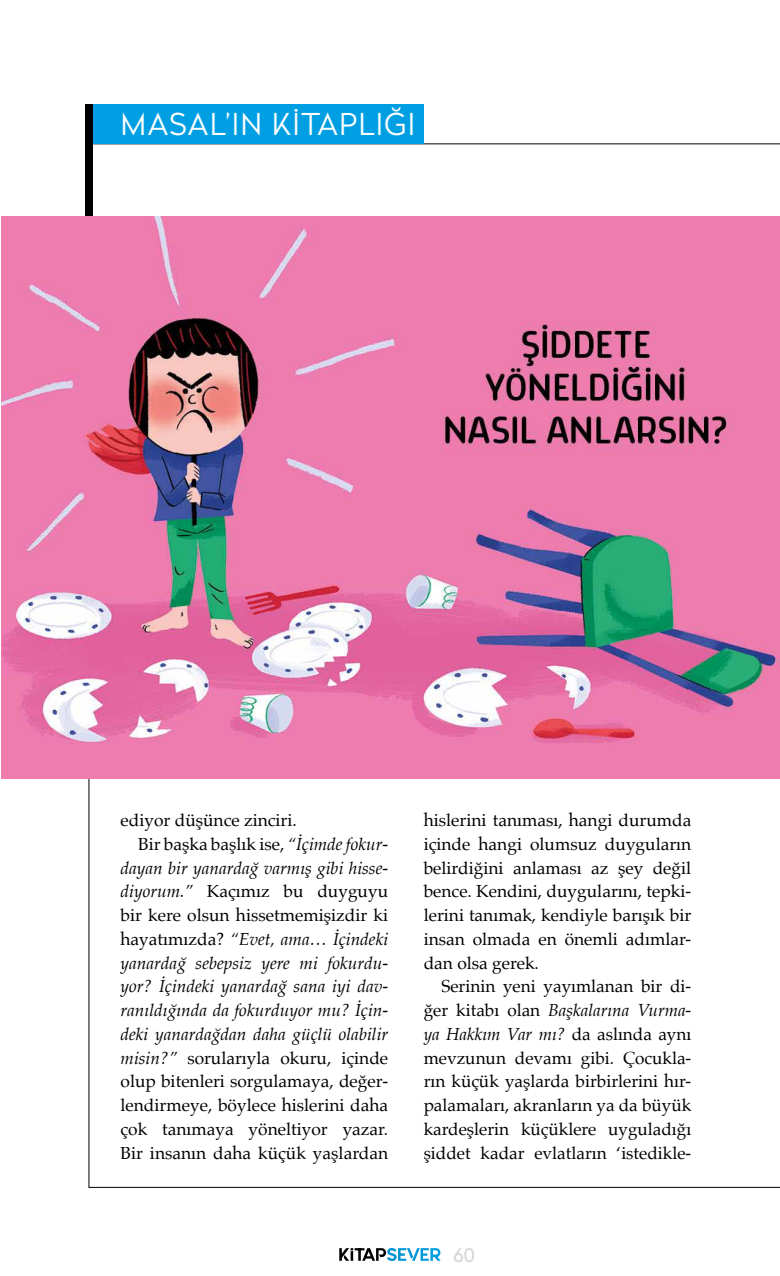
<style>
.page{position:relative;width:780px;height:1276px;background:#fff}
.page>*{position:absolute;margin:0;border:0;box-sizing:border-box;transform-origin:0 0}
.t1{font:300 30px "Radikal";letter-spacing:.04em;color:#fff}
.t2{font:18.75px "Radikal";color:#d6d6d6}
.t3{font:17.5px/23.8px "Palatino";color:#000;text-align:justify}
.t4{font:italic 17.5px "Palatino";color:#000}
.s1{font-style:italic}
.s2{font-style:normal}
</style>
<div class="page">
<svg style="left:339px;top:1248px;width:101px;height:13px"></svg>
<div style="left:89px;top:104px;width:334px;height:40px;background:#009fe3"></div>
<div style="left:85px;top:104px;width:8px;height:246px;background:#000"></div>
<img style="left:2px;top:216px;width:778px;height:562px">
<h1 class="t1" style="left:120px;top:103px;width:296px">MASAL’IN KİTAPLIĞI</h1>
<p class="t3" style="left:120px;top:808px;width:178px">ediyor düşünce zinciri.</p>
<p class="t3" style="left:138px;top:832px;width:251px">Bir başka başlık ise, <span class="s1">“İçimde fokur-</span></p>
<p class="t4" style="left:120px;top:853px;width:269px">dayan bir yanardağ varmış gibi hisse-</p>
<p class="t3" style="left:120px;top:879px;width:269px"><span class="s1">diyorum.”</span> Kaçımız bu duyguyu</p>
<p class="t3" style="left:120px;top:903px;width:269px">bir kere olsun hissetmemişizdir ki</p>
<p class="t4" style="left:120px;top:924px;width:269px"><span class="s2">hayatımızda?</span> “Evet, ama… İçindeki</p>
<p class="t4" style="left:120px;top:948px;width:269px">yanardağ sebepsiz yere mi fokurdu-</p>
<p class="t4" style="left:120px;top:971px;width:269px">yor? İçindeki yanardağ sana iyi dav-</p>
<p class="t4" style="left:120px;top:995px;width:269px">ranıldığında da fokurduyor mu? İçin-</p>
<p class="t4" style="left:120px;top:1019px;width:269px">deki yanardağdan daha güçlü olabilir</p>
<p class="t3" style="left:120px;top:1045px;width:269px"><span class="s1">misin?”</span> sorularıyla okuru, içinde</p>
<p class="t3" style="left:120px;top:1069px;width:269px">olup bitenleri sorgulamaya, değer-</p>
<p class="t3" style="left:120px;top:1093px;width:269px">lendirmeye, böylece hislerini daha</p>
<p class="t3" style="left:120px;top:1117px;width:269px">çok tanımaya yöneltiyor yazar.</p>
<p class="t3" style="left:120px;top:1140px;width:269px">Bir insanın daha küçük yaşlardan</p>
<p class="t3" style="left:423px;top:808px;width:269px">hislerini tanıması, hangi durumda içinde hangi olumsuz duyguların belirdiğini anlaması az şey değil bence. Kendini, duygularını, tepki&shy;lerini tanımak, kendiyle barışık bir insan olmada en önemli adımlar&shy;dan olsa gerek.</p>
<p class="t3" style="left:423px;top:974px;width:269px;text-indent:18px">Serinin yeni yayımlanan bir di&shy;ğer kitabı olan <span class="s1">Başkalarına Vurma&shy;ya Hakkım Var mı?</span> da aslında aynı mevzunun devamı gibi. Çocukla&shy;rın küçük yaşlarda birbirlerini hır&shy;palamaları, akranların ya da büyük kardeşlerin küçüklere uyguladığı şiddet kadar evlatların ‘istedikle-</p>
<p class="t2" style="left:453px;top:1242px;width:23px">60</p>
</div>
